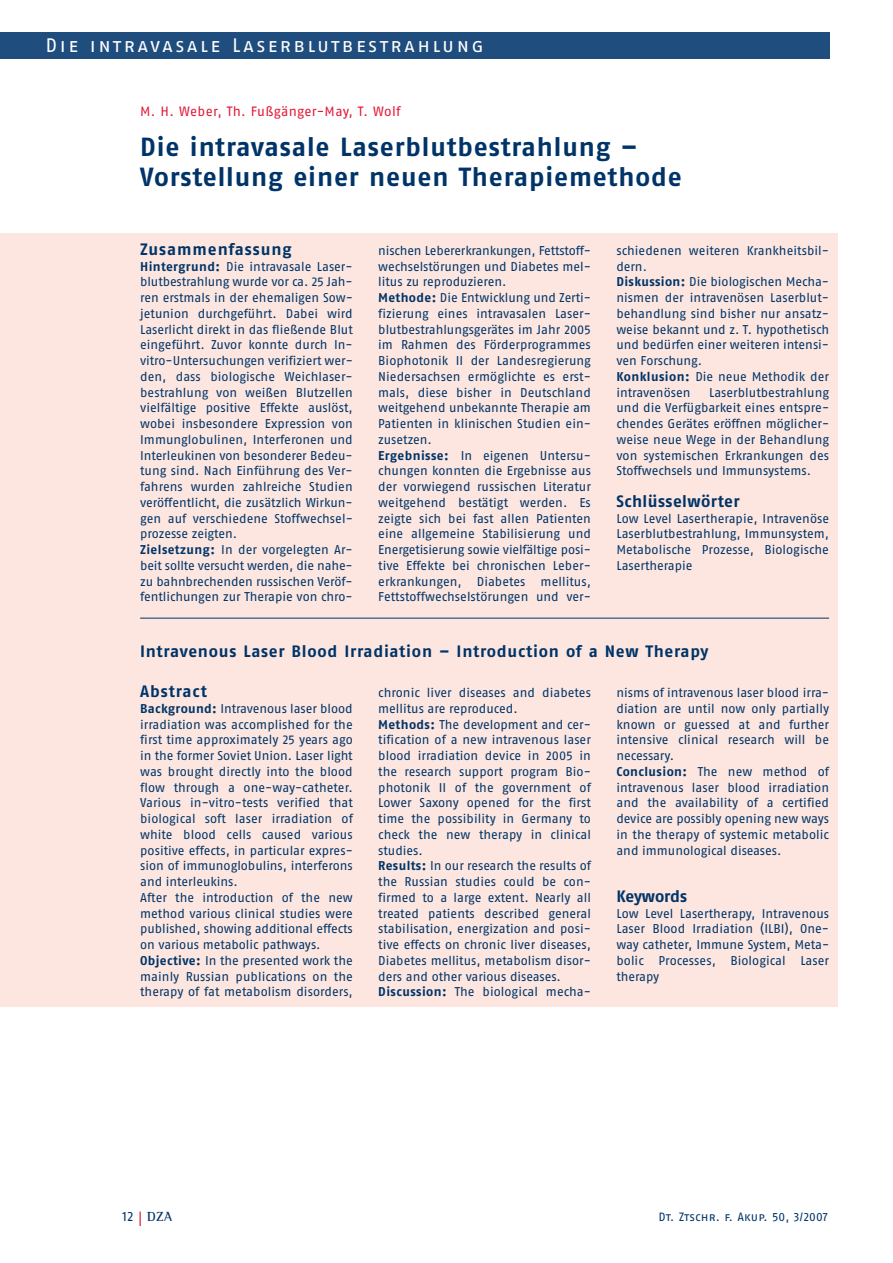
<style>
.page{position:relative;width:893px;height:1263px;background:#fff}
.page>*{position:absolute;margin:0;border:0;box-sizing:border-box;transform-origin:0 0}
.t1{font:26.25px/30px "Fago No Bold Lf";letter-spacing:.035em;color:#003468}
.t2{font:19.5px "Fago No Regular Lf Caps";letter-spacing:.12em;color:#fff}
.t3{font:16.5px "Fago No Bold Lf";letter-spacing:.04em;color:#003468}
.t4{font:16.5px "Fago No Bold Lf";color:#003468}
.t5{font:13.5px "Fago No Regular LF";letter-spacing:.025em;color:#e31836}
.t6{font:700 13.5px "Rotis Semi Serif";color:#003468}
.t7{font:12.75px/15.8px "Fago No Regular LF";color:#003468}
.t8{font:12px "Fago No Regular Lf Caps";letter-spacing:.005em;color:#003468}
.s1{font-family:"Fago No Bold Lf"}
.s2{font-family:"Fago No Regular Lf Caps";font-weight:400}
</style>
<div class="page">
<div style="left:0;top:32px;width:829px;height:27px;background:#1f4d7e"></div>
<div style="left:0;top:233px;width:837px;height:774px;background:#fce6df"></div>
<svg style="left:140px;top:1212px;width:1px;height:14px"></svg>
<hr style="left:140px;top:618px;width:689px;height:1px;background:#003468">
<h2 class="t2" style="left:45px;top:34px;width:440px">Die intravasale Laserblutbestrahlung</h2>
<p class="t5" style="left:140px;top:107px;width:262px">M. H. Weber, Th. Fußgänger-May, T. Wolf</p>
<h1 class="t1" style="left:140px;top:134px;width:543px">Die intravasale Laserblutbestrahlung –<br>Vorstellung einer neuen Therapiemethode</h1>
<p class="t3" style="left:140px;top:242px;width:153px">Zusammenfassung</p>
<p class="t7" style="left:140px;top:260px;width:214px"><span class="s1">Hintergrund:</span> Die intravasale Laser&shy;blutbestrahlung wurde vor ca. 25 Jah&shy;ren erstmals in der ehemaligen Sow&shy;jetunion durchgeführt. Dabei wird Laserlicht direkt in das fließende Blut eingeführt. Zuvor konnte durch In&shy;vitro-Untersuchungen verifiziert wer&shy;den, dass biologische Weichlaser&shy;bestrahlung von weißen Blutzellen vielfältige positive Effekte auslöst, wobei insbesondere Expression von Immunglobulinen, Interferonen und Interleukinen von besonderer Bedeu&shy;tung sind. Nach Einführung des Ver&shy;fahrens wurden zahlreiche Studien veröffentlicht, die zusätzlich Wirkun&shy;gen auf verschiedene Stoffwechsel&shy;prozesse zeigten.<br><span class="s1">Zielsetzung:</span> In der vorgelegten Ar&shy;beit sollte versucht werden, die nahe&shy;zu bahnbrechenden russischen Veröf&shy;fentlichungen zur Therapie von chro-</p>
<p class="t7" style="left:378px;top:244px;width:214px">nischen Lebererkrankungen, Fettstoff&shy;wechselstörungen und Diabetes mel&shy;litus zu reproduzieren.<br><span class="s1">Methode:</span> Die Entwicklung und Zerti&shy;fizierung eines intravasalen Laser&shy;blutbestrahlungsgerätes im Jahr 2005 im Rahmen des Förderprogrammes Biophotonik II der Landesregierung Niedersachsen ermöglichte es erst&shy;mals, diese bisher in Deutschland weitgehend unbekannte Therapie am Patienten in klinischen Studien ein&shy;zusetzen.<br><span class="s1">Ergebnisse:</span> In eigenen Untersu&shy;chungen konnten die Ergebnisse aus der vorwiegend russischen Literatur weitgehend bestätigt werden. Es zeigte sich bei fast allen Patienten eine allgemeine Stabilisierung und Energetisierung sowie vielfältige posi&shy;tive Effekte bei chronischen Leber&shy;erkrankungen, Diabetes mellitus, Fettstoffwechselstörungen und ver-</p>
<p class="t7" style="left:616px;top:244px;width:214px">schiedenen weiteren Krankheitsbil&shy;dern.<br><span class="s1">Diskussion:</span> Die biologischen Mecha&shy;nismen der intravenösen Laserblut&shy;behandlung sind bisher nur ansatz&shy;weise bekannt und z. T. hypothetisch und bedürfen einer weiteren intensi&shy;ven Forschung.<br><span class="s1">Konklusion:</span> Die neue Methodik der intravenösen</p>
<p class="t7" style="left:616px;top:386px;width:214px;text-align:justify;text-indent:93px">Laserblutbestrahlung und die Verfügbarkeit eines entspre&shy;chendes Gerätes eröffnen möglicher&shy;weise neue Wege in der Behandlung von systemischen Erkrankungen des Stoffwechsels und Immunsystems.</p>
<p class="t3" style="left:616px;top:494px;width:125px">Schlüsselwörter</p>
<p class="t7" style="left:616px;top:512px;width:214px;text-align:justify">Low Level Lasertherapie, Intravenöse Laserblutbestrahlung, Immunsystem, Metabolische Prozesse, Biologische Lasertherapie</p>
<p class="t3" style="left:140px;top:644px;width:570px">Intravenous Laser Blood Irradiation – Introduction of a New Therapy</p>
<p class="t3" style="left:140px;top:684px;width:69px">Abstract</p>
<p class="t7" style="left:140px;top:702px;width:214px"><span class="s1">Background:</span> Intravenous laser blood irradiation was accomplished for the first time approximately 25 years ago in the former Soviet Union. Laser light was brought directly into the blood flow through a one-way-catheter.<br>Various in-vitro-tests verified that biological soft laser irradiation of white blood cells caused various positive effects, in particular expres&shy;sion of immunoglobulins, interferons and interleukins.<br>After the introduction of the new method various clinical studies were published, showing additional effects on various metabolic pathways.<br><span class="s1">Objective:</span> In the presented work the mainly Russian publications on the therapy of fat metabolism disorders,</p>
<p class="t7" style="left:378px;top:686px;width:214px">chronic liver diseases and diabetes mellitus are reproduced.<br><span class="s1">Methods:</span> The development and cer&shy;tification of a new intravenous laser blood irradiation device in 2005 in the research support program Bio&shy;photonik II of the government of Lower Saxony opened for the first time the possibility in Germany to check the new therapy in clinical studies.<br><span class="s1">Results:</span> In our research the results of the Russian studies could be con&shy;firmed to a large extent. Nearly all treated patients described general stabilisation, energization and posi&shy;tive effects on chronic liver diseases, Diabetes mellitus, metabolism disor&shy;ders and other various diseases.<br><span class="s1">Discussion:</span> The biological mecha-</p>
<p class="t7" style="left:616px;top:686px;width:214px">nisms of intravenous laser blood irra&shy;diation are until now only partially known or guessed at and further intensive clinical research will be necessary.<br><span class="s1">Conclusion:</span> The new method of intravenous laser blood irradiation and the availability of a certified device are possibly opening new ways in the therapy of systemic metabolic and immunological diseases.</p>
<p class="t4" style="left:616px;top:889px;width:72px">Keywords</p>
<p class="t7" style="left:616px;top:907px;width:214px;text-align:justify">Low Level Lasertherapy, Intravenous Laser Blood Irradiation (ILBI), One&shy;way catheter, Immune System, Meta&shy;bolic Processes, Biological Laser therapy</p>
<p class="t6" style="left:123px;top:1211px;width:51px"><span class="s2">12</span> DZA</p>
<p class="t8" style="left:658px;top:1209px;width:171px">Dt. Ztschr. f. Akup. 50, 3/2007</p>
</div>
